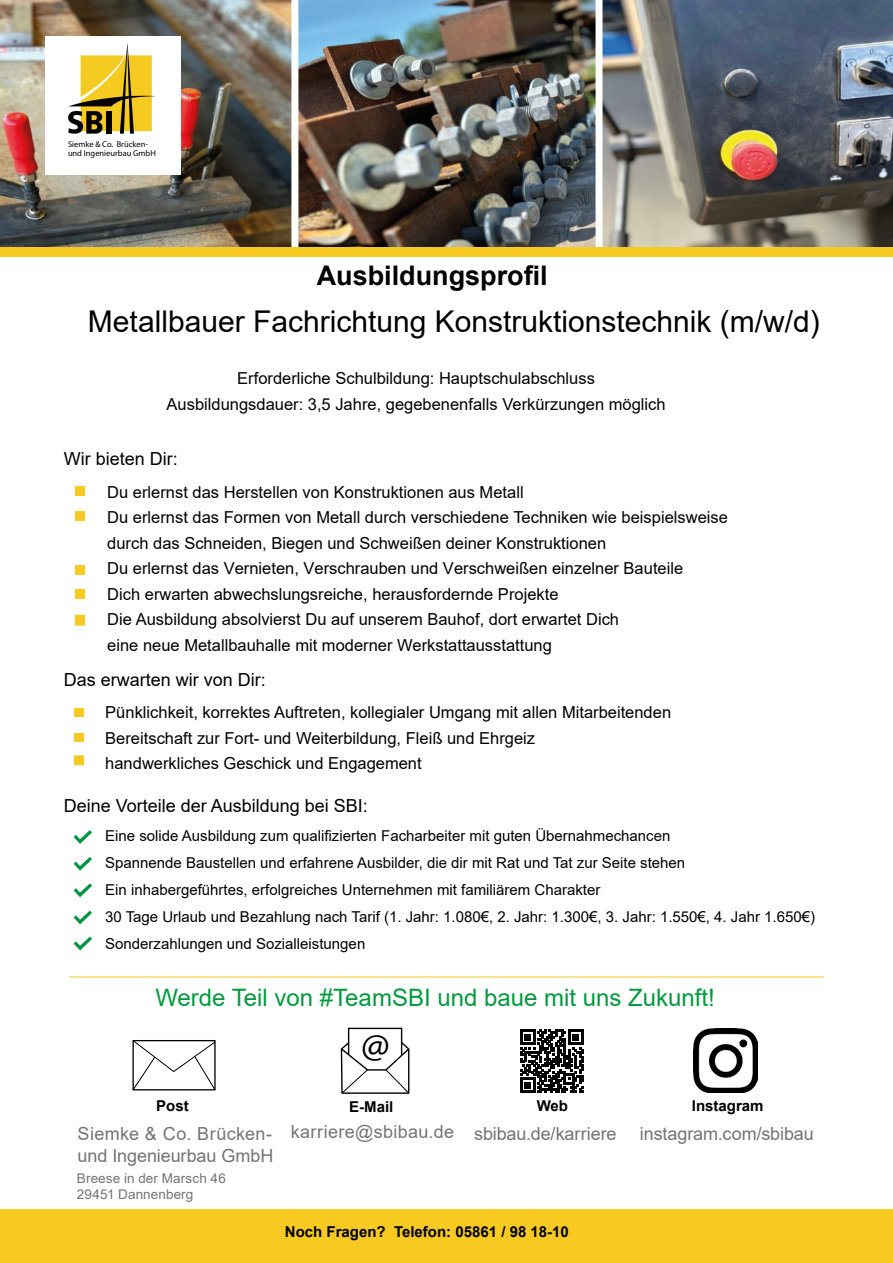
<style>
.page{position:relative;width:893px;height:1263px;background:#fff}
.page>*{position:absolute;margin:0;border:0;box-sizing:border-box;transform-origin:0 0}
.t1{font:36.9px "Myriad Pro";color:#000;scale:1.05 1}
.t2{font:30px "Arial";color:#000}
.t3{font:700 27px "Arial";color:#020203}
.t4{font:24px "Arial";color:#009b3e}
.copy{font:18px/21.6px "Arial";letter-spacing:-.005em;color:#757474}
.t5{font:18px "Arial";color:#020203}
.copy-2{font:18px "Arial";letter-spacing:.02em;color:#757474}
.t6{font:16.5px/25.5px "Arial";color:#020203}
.t7{font:15px "Arial";color:#020203}
.t8{font:700 15px "Arial";color:#000}
.t9{font:700 15px "Arial";color:#020203}
.copy-3{font:13.5px/16.2px "Arial";letter-spacing:.01em;color:#757474}
.t10{font:8.4px "Myriad Pro";color:#000}
</style>
<div class="page">
<div style="left:0;top:239px;width:893px;height:17px;background:#f6ca21"></div>
<div style="left:0;top:1210px;width:893px;height:53px;background:#f6ca21"></div>
<div style="left:76px;top:486px;width:9px;height:10px;background:#f6ca21"></div>
<div style="left:76px;top:511px;width:9px;height:10px;background:#f6ca21"></div>
<div style="left:76px;top:565px;width:9px;height:10px;background:#f6ca21"></div>
<img style="left:0;top:1px;width:893px;height:245px">
<div style="left:45px;top:36px;width:136px;height:138px;background:#fff"></div>
<svg style="left:68px;top:43px;width:106px;height:134px"></svg>
<div style="left:75px;top:589px;width:9px;height:10px;background:#f6ca21"></div>
<div style="left:75px;top:615px;width:10px;height:11px;background:#f6ca21;border:1px solid #f6ca21"></div>
<div style="left:74px;top:708px;width:9px;height:8px;background:#f6ca21"></div>
<div style="left:74px;top:755px;width:10px;height:10px;background:#f6ca21;border:1px solid #f6ca21"></div>
<svg style="left:74px;top:830px;width:18px;height:14px"></svg>
<svg style="left:74px;top:857px;width:18px;height:14px"></svg>
<svg style="left:74px;top:883px;width:18px;height:14px"></svg>
<svg style="left:74px;top:910px;width:18px;height:14px"></svg>
<svg style="left:74px;top:936px;width:18px;height:14px"></svg>
<hr style="left:69px;top:977px;width:755px;height:1px;background:#f6ca21">
<svg style="left:340px;top:1027px;width:70px;height:67px"></svg>
<svg style="left:132px;top:1040px;width:84px;height:51px"></svg>
<img style="left:694px;top:1028px;width:63px;height:64px">
<svg style="left:520px;top:1029px;width:63px;height:64px"></svg>
<div style="left:74px;top:733px;width:9px;height:9px;background:#f6ca21"></div>
<p class="t10" style="left:68px;top:139px;width:81px">Siemke &amp; Co. Brücken-</p>
<p class="t10" style="left:68px;top:148px;width:89px">und Ingenieurbau GmbH</p>
<p class="t3" style="left:317px;top:257px;width:233px">Ausbildungsprofil</p>
<p class="t2" style="left:88px;top:301px;width:733px">Metallbauer Fachrichtung Konstruktionstechnik (m/w/d)</p>
<p class="t6" style="left:237px;top:366px;width:359px">Erforderliche Schulbildung: Hauptschulabschluss</p>
<p class="t6" style="left:167px;top:391px;width:500px">Ausbildungsdauer: 3,5 Jahre, gegebenenfalls Verkürzungen möglich</p>
<p class="t5" style="left:64px;top:446px;width:116px">Wir bieten Dir:</p>
<p class="t6" style="left:107px;top:479px;width:622px">Du erlernst das Herstellen von Konstruktionen aus Metall<br>Du erlernst das Formen von Metall durch verschiedene Techniken wie beispielsweise durch das Schneiden, Biegen und Schweißen deiner Konstruktionen<br>Du erlernst das Vernieten, Verschrauben und Verschweißen einzelner Bauteile<br>Dich erwarten abwechslungsreiche, herausfordernde Projekte<br>Die Ausbildung absolvierst Du auf unserem Bauhof, dort erwartet Dich<br>eine neue Metallbauhalle mit moderner Werkstattausstattung</p>
<p class="t5" style="left:64px;top:667px;width:204px">Das erwarten wir von Dir:</p>
<p class="t6" style="left:105px;top:700px;width:567px">Pünklichkeit, korrektes Auftreten, kollegialer Umgang mit allen Mitarbeitenden</p>
<p class="t6" style="left:105px;top:725px;width:431px">Bereitschaft zur Fort- und Weiterbildung, Fleiß und Ehrgeiz</p>
<p class="t6" style="left:105px;top:751px;width:318px">handwerkliches Geschick und Engagement</p>
<p class="t5" style="left:64px;top:793px;width:306px">Deine Vorteile der Ausbildung bei SBI:</p>
<p class="t7" style="left:105px;top:825px;width:567px">Eine solide Ausbildung zum qualifizierten Facharbeiter mit guten Übernahmechancen</p>
<p class="t7" style="left:105px;top:852px;width:582px">Spannende Baustellen und erfahrene Ausbilder, die dir mit Rat und Tat zur Seite stehen</p>
<p class="t7" style="left:105px;top:879px;width:497px">Ein inhabergeführtes, erfolgreiches Unternehmen mit familiärem Charakter</p>
<p class="t7" style="left:105px;top:906px;width:711px">30 Tage Urlaub und Bezahlung nach Tarif (1. Jahr: 1.080€, 2. Jahr: 1.300€, 3. Jahr: 1.550€, 4. Jahr 1.650€)</p>
<p class="t7" style="left:105px;top:933px;width:262px">Sonderzahlungen und Sozialleistungen</p>
<p class="t4" style="left:155px;top:981px;width:561px">Werde Teil von #TeamSBI und baue mit uns Zukunft!</p>
<p class="t1" style="left:361px;top:1022px;width:29px">@</p>
<p class="t9" style="left:156px;top:1095px;width:34px">Post</p>
<p class="t9" style="left:349px;top:1096px;width:46px">E-Mail</p>
<p class="t9" style="left:537px;top:1095px;width:33px">Web</p>
<p class="copy" style="left:78px;top:1123px;width:197px">Siemke &amp; Co. Brücken&shy;und Ingenieurbau GmbH</p>
<p class="copy-3" style="left:77px;top:1170px;width:150px">Breese in der Marsch 46<br>29451 Dannenberg</p>
<p class="copy-2" style="left:291px;top:1120px;width:165px">karriere@sbibau.de</p>
<p class="copy" style="left:474px;top:1123px;width:144px">sbibau.de/karriere</p>
<p class="t8" style="left:285px;top:1221px;width:285px">Noch Fragen? Telefon: 05861 / 98 18-10</p>
<p class="t9" style="left:692px;top:1095px;width:73px">Instagram</p>
<p class="copy" style="left:640px;top:1123px;width:175px">instagram.com/sbibau</p>
</div>
